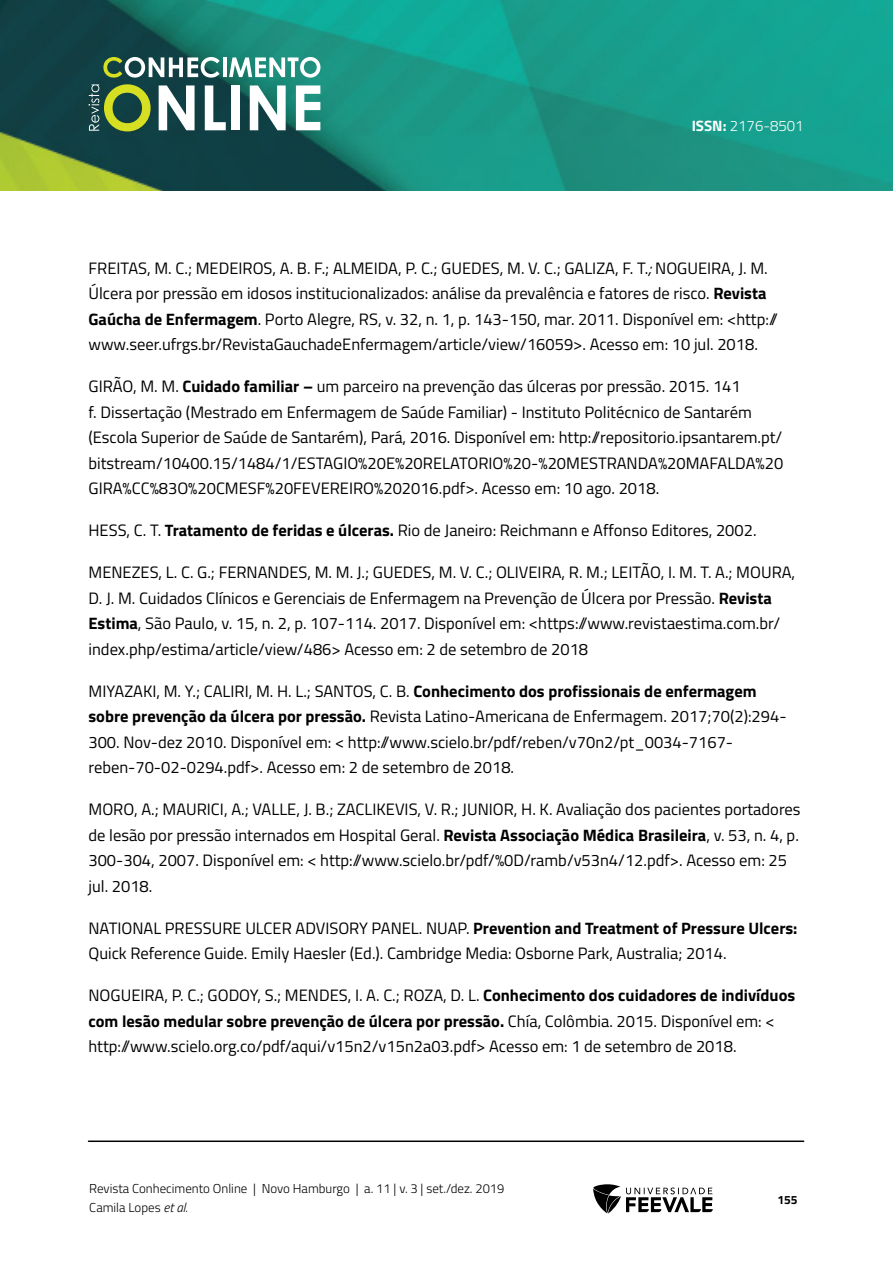
<style>
.page{position:relative;width:893px;height:1263px;background:#fff}
.page>*{position:absolute;margin:0;border:0;box-sizing:border-box;transform-origin:0 0}
.Referências{font:16.5px/25.5px "Titillium Web";color:#000}
.t1{font:300 15px "Titillium Web";color:#fff}
.t2{font:300 12.9px/19.5px "Titillium Web";color:#000}
.t3{font:700 12px "Titillium Web";color:#000}
.s1{font-weight:700}
.s2{font-style:italic}
</style>
<div class="page">
<img style="left:0;top:0;width:893px;height:190px">
<svg style="left:593px;top:1184px;width:120px;height:29px"></svg>
<svg style="left:103px;top:57px;width:117px;height:21px"></svg>
<hr style="left:223px;top:57px;width:3px;height:20px;background:#fff">
<svg style="left:229px;top:57px;width:91px;height:21px"></svg>
<svg style="left:88px;top:84px;width:63px;height:47px;background:#5e7e3f"></svg>
<svg style="left:159px;top:85px;width:36px;height:45px"></svg>
<svg style="left:205px;top:85px;width:21px;height:45px"></svg>
<div style="left:232px;top:85px;width:8px;height:45px;background:#fff"></div>
<svg style="left:250px;top:85px;width:36px;height:45px"></svg>
<svg style="left:296px;top:85px;width:24px;height:45px"></svg>
<hr style="left:88px;top:1140px;width:716px;height:2px;background:#000">
<p class="t1" style="left:692px;top:115px;width:114px"><span class="s1">ISSN:</span> 2176-8501</p>
<p class="Referências" style="left:88px;top:254px;width:691px">FREITAS, M. C.; MEDEIROS, A. B. F.; ALMEIDA, P. C.; GUEDES, M. V. C.; GALIZA, F. T.<span class="s2">;</span> NOGUEIRA, J. M.<br>Úlcera por pressão em idosos institucionalizados: análise da prevalência e fatores de risco. <span class="s1">Revista Gaúcha de Enfermagem</span>. Porto Alegre, RS, v. 32, n. 1, p. 143-150, mar. 2011. Disponível em: &lt;http:// www.seer.ufrgs.br/RevistaGauchadeEnfermagem/article/view/16059&gt;. Acesso em: 10 jul. 2018.</p>
<p class="Referências" style="left:88px;top:373px;width:696px">GIRÃO, M. M. <span class="s1">Cuidado familiar –</span> um parceiro na prevenção das úlceras por pressão. 2015. 141<br>f. Dissertação (Mestrado em Enfermagem de Saúde Familiar) - Instituto Politécnico de Santarém (Escola Superior de Saúde de Santarém), Pará, 2016. Disponível em: http://repositorio.ipsantarem.pt/ bitstream/10400.15/1484/1/ESTAGIO%20E%20RELATORIO%20-%20MESTRANDA%20MAFALDA%20<br>GIRA%CC%83O%20CMESF%20FEVEREIRO%202016.pdf&gt;. Acesso em: 10 ago. 2018.</p>
<p class="Referências" style="left:88px;top:517px;width:670px">HESS, C. T. <span class="s1">Tratamento de feridas e úlceras.</span> Rio de Janeiro: Reichmann e Affonso Editores, 2002.</p>
<p class="Referências" style="left:88px;top:559px;width:708px">MENEZES, L. C. G.; FERNANDES, M. M. J.; GUEDES, M. V. C.; OLIVEIRA, R. M.; LEITÃO, I. M. T. A.; MOURA, D. J. M. Cuidados Clínicos e Gerenciais de Enfermagem na Prevenção de Úlcera por Pressão. <span class="s1">Revista Estima</span>, São Paulo, v. 15, n. 2, p. 107-114. 2017. Disponível em: &lt;https://www.revistaestima.com.br/ index.php/estima/article/view/486&gt; Acesso em: 2 de setembro de 2018</p>
<p class="Referências" style="left:88px;top:677px;width:700px">MIYAZAKI, M. Y.; CALIRI, M. H. L.; SANTOS, C. B. <span class="s1">Conhecimento dos profissionais de enfermagem sobre prevenção da úlcera por pressão.</span> Revista Latino-Americana de Enfermagem. 2017;70(2):294- 300. Nov-dez 2010. Disponível em: &lt; http://www.scielo.br/pdf/reben/v70n2/pt_0034-7167- reben-70-02-0294.pdf&gt;. Acesso em: 2 de setembro de 2018.</p>
<p class="Referências" style="left:88px;top:796px;width:714px">MORO, A.; MAURICI, A.; VALLE, J. B.; ZACLIKEVIS, V. R.; JUNIOR, H. K. Avaliação dos pacientes portadores de lesão por pressão internados em Hospital Geral. <span class="s1">Revista Associação Médica Brasileira</span>, v. 53, n. 4, p.<br>300-304, 2007. Disponível em: &lt; http://www.scielo.br/pdf/%0D/ramb/v53n4/12.pdf&gt;. Acesso em: 25 jul. 2018.</p>
<p class="Referências" style="left:88px;top:914px;width:710px">NATIONAL PRESSURE ULCER ADVISORY PANEL. NUAP. <span class="s1">Prevention and Treatment of Pressure Ulcers:<br></span>Quick Reference Guide. Emily Haesler (Ed.). Cambridge Media: Osborne Park, Australia; 2014.</p>
<p class="Referências" style="left:88px;top:982px;width:708px">NOGUEIRA, P. C.; GODOY, S.; MENDES, I. A. C.; ROZA, D. L. <span class="s1">Conhecimento dos cuidadores de indivíduos com lesão medular sobre prevenção de úlcera por pressão.</span> Chía, Colômbia. 2015. Disponível em: &lt; http://www.scielo.org.co/pdf/aqui/v15n2/v15n2a03.pdf&gt; Acesso em: 1 de setembro de 2018.</p>
<p class="t2" style="left:89px;top:1178px;width:417px">Revista Conhecimento Online | Novo Hamburgo | a. 11 | v. 3 | set./dez. 2019<br>Camila Lopes <span class="s2">et al.</span></p>
<p class="t3" style="left:777px;top:1190px;width:22px">155</p>
</div>
